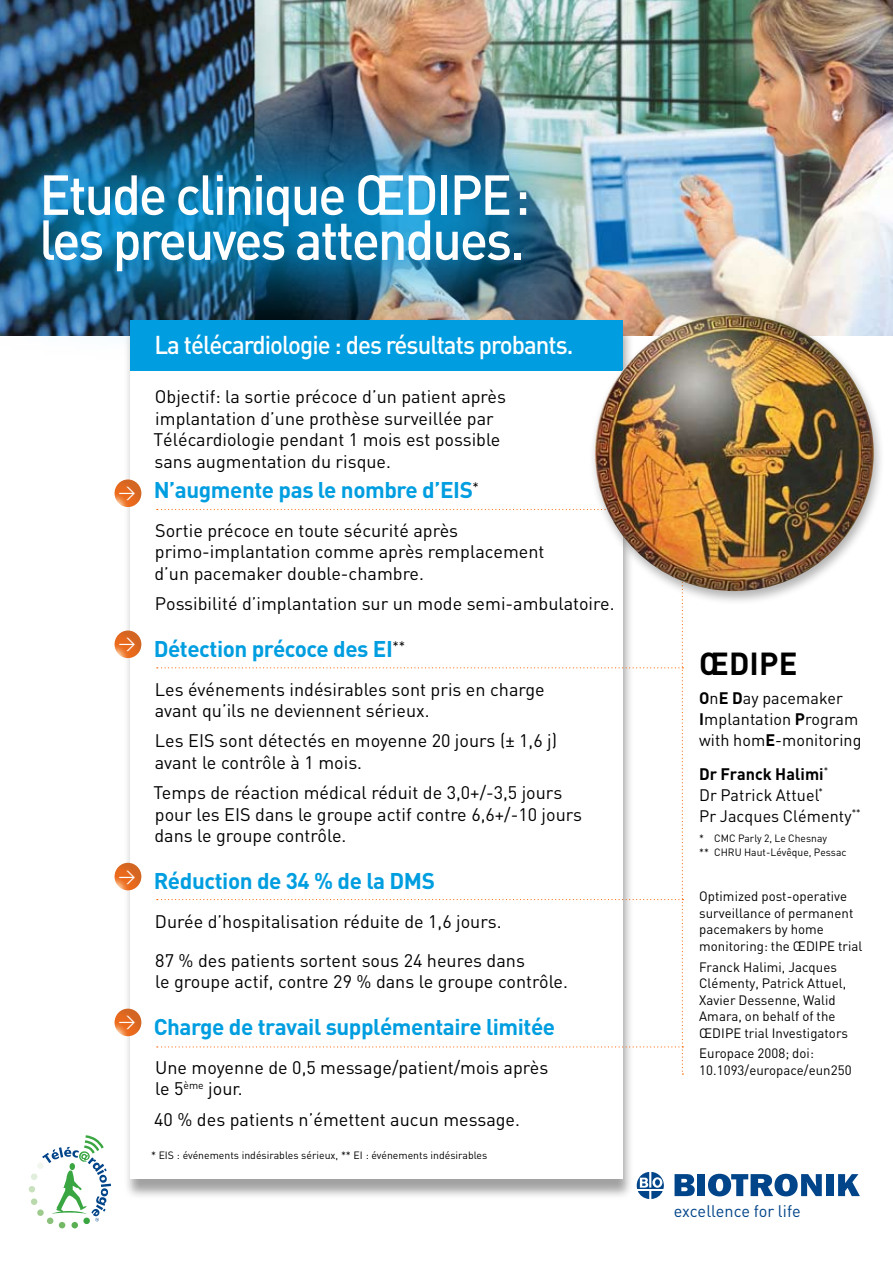
<style>
.page{position:relative;width:893px;height:1263px;background:#fff}
.page>*{position:absolute;margin:0;border:0;box-sizing:border-box;transform-origin:0 0}
.t1{font:500 55.5px/45px "DIN";letter-spacing:-.04em;color:#fff;scale:.94 1}
.t2{font:700 31.5px "DIN";color:#000}
.t3{font:500 25.5px "DIN";letter-spacing:-.04em;color:#fff;scale:.94 1}
.t4{font:700 22.5px "DIN";letter-spacing:-.02em;color:#009ee0}
.t5{font:18px/21.6px "DIN";color:#000}
.t6{font:16.95px "DIN";color:#fff}
.t7{font:16.65px "DIN";letter-spacing:-.005em;color:#004489}
.t8{font:16.5px/21px "DIN";letter-spacing:.005em;color:#000}
.t9{font:13.5px/16.5px "DIN";letter-spacing:.005em;color:#000}
.t10{font:10.5px/13.5px "DIN";color:#000}
.s1{font-weight:700}
</style>
<div class="page">
<img style="left:0;top:0;width:893px;height:336px">
<svg style="left:640px;top:1172px;width:24px;height:27px"></svg>
<svg style="left:674px;top:1174px;width:21px;height:22px"></svg>
<div style="left:698px;top:1174px;width:7px;height:22px;background:#004489"></div>
<div style="left:826px;top:1174px;width:8px;height:22px;background:#004489"></div>
<svg style="left:838px;top:1174px;width:22px;height:22px"></svg>
<svg style="left:708px;top:1174px;width:114px;height:22px"></svg>
<div style="left:71px;top:1222px;width:7px;height:6px;background:#5aaf53;border-radius:50%"></div>
<div style="left:59px;top:1222px;width:7px;height:6px;background:#73b865;border-radius:50%"></div>
<svg style="left:29px;top:1135px;width:82px;height:89px"></svg>
<div style="left:123px;top:324px;width:517px;height:882px;background:#000;opacity:.37"></div>
<div style="left:131px;top:322px;width:492px;height:857px;background:#fff"></div>
<svg style="left:157px;top:508px;width:526px;height:566px"></svg>
<img style="left:0;top:75px;width:714px;height:380px">
<svg style="left:115px;top:479px;width:26px;height:28px"></svg>
<svg style="left:115px;top:630px;width:26px;height:28px"></svg>
<svg style="left:115px;top:863px;width:26px;height:27px"></svg>
<svg style="left:115px;top:1009px;width:26px;height:27px"></svg>
<div style="left:588px;top:311px;width:304px;height:302px;background:#000;opacity:.3"></div>
<img style="left:595px;top:315px;width:279px;height:276px">
<h1 class="t1" style="left:39px;top:170px;width:524px">Etude clinique ŒDIPE: les preuves attendues.</h1>
<h3 class="t3" style="left:154px;top:328px;width:447px">La télécardiologie : des résultats probants.</h3>
<p class="t6" style="left:119px;top:482px;width:19px">&gt;</p>
<p class="t6" style="left:119px;top:633px;width:19px">&gt;</p>
<p class="t6" style="left:119px;top:865px;width:19px">&gt;</p>
<p class="t6" style="left:119px;top:1011px;width:19px">&gt;</p>
<p class="t5" style="left:153px;top:385px;width:354px">Objectif: la sortie précoce d’un patient après implantation d’une prothèse surveillée par Télécardiologie pendant 1 mois est possible sans augmentation du risque.</p>
<p class="t4" style="left:154px;top:475px;width:327px">N’augmente pas le nombre d’EIS<sup>*</sup></p>
<p class="t5" style="left:154px;top:519px;width:391px">Sortie précoce en toute sécurité après primo-implantation comme après remplacement d’un pacemaker double-chambre.</p>
<p class="t5" style="left:155px;top:592px;width:461px">Possibilité d’implantation sur un mode semi-ambulatoire.</p>
<p class="t4" style="left:154px;top:634px;width:253px">Détection précoce des EI<sup>**</sup></p>
<p class="t5" style="left:155px;top:678px;width:392px">Les événements indésirables sont pris en charge avant qu’ils ne deviennent sérieux.</p>
<p class="t5" style="left:155px;top:730px;width:404px">Les EIS sont détectés en moyenne 20 jours (± 1,6 j) avant le contrôle à 1 mois.</p>
<p class="t5" style="left:153px;top:781px;width:430px">Temps de réaction médical réduit de 3,0+/-3,5 jours pour les EIS dans le groupe actif contre 6,6+/-10 jours dans le groupe contrôle.</p>
<p class="t4" style="left:154px;top:866px;width:283px">Réduction de 34 % de la DMS</p>
<p class="t5" style="left:155px;top:902px;width:371px;line-height:38.5px">Durée d’hospitalisation réduite de 1,6 jours.<br>87 % des patients sortent sous 24 heures dans</p>
<p class="t5" style="left:155px;top:970px;width:414px">le groupe actif, contre 29 % dans le groupe contrôle.</p>
<p class="t4" style="left:154px;top:1012px;width:403px">Charge de travail supplémentaire limitée</p>
<p class="t5" style="left:155px;top:1056px;width:395px">Une moyenne de 0,5 message/patient/mois après le 5<sup>ème</sup> jour.</p>
<p class="t5" style="left:154px;top:1108px;width:367px">40 % des patients n’émettent aucun message.</p>
<p class="t10" style="left:151px;top:1148px;width:338px">* EIS : événements indésirables sérieux, ** EI : événements indésirables</p>
<h2 class="t2" style="left:699px;top:642px;width:96px">Œdipe</h2>
<p class="t8" style="left:699px;top:687px;width:164px"><span class="s1">O</span>n<span class="s1">E D</span>ay pacemaker<br><span class="s1">I</span>mplantation <span class="s1">P</span>rogram with hom<span class="s1">E</span>-monitoring</p>
<p class="t8" style="left:699px;top:763px;width:163px"><span class="s1">Dr Franck Halimi</span><sup>*<br></sup>Dr Patrick Attuel<sup>*<br></sup>Pr Jacques Clémenty<sup>**</sup></p>
<p class="t10" style="left:699px;top:831px;width:149px">* CMC Parly 2, Le Chesnay<br>** CHRU Haut-Lévêque, Pessac</p>
<p class="t9" style="left:699px;top:888px;width:165px">Optimized post-operative surveillance of permanent pacemakers by home monitoring: the ŒDIPE trial</p>
<p class="t9" style="left:699px;top:958px;width:150px">Franck Halimi, Jacques<br>Clémenty, Patrick Attuel,<br>Xavier Dessenne, Walid<br>Amara, on behalf of the<br>ŒDIPE trial Investigators</p>
<p class="t9" style="left:699px;top:1045px;width:154px">Europace 2008; doi:<br>10.1093/europace/eun250</p>
<p class="t7" style="left:674px;top:1200px;width:128px">excellence for life</p>
</div>
